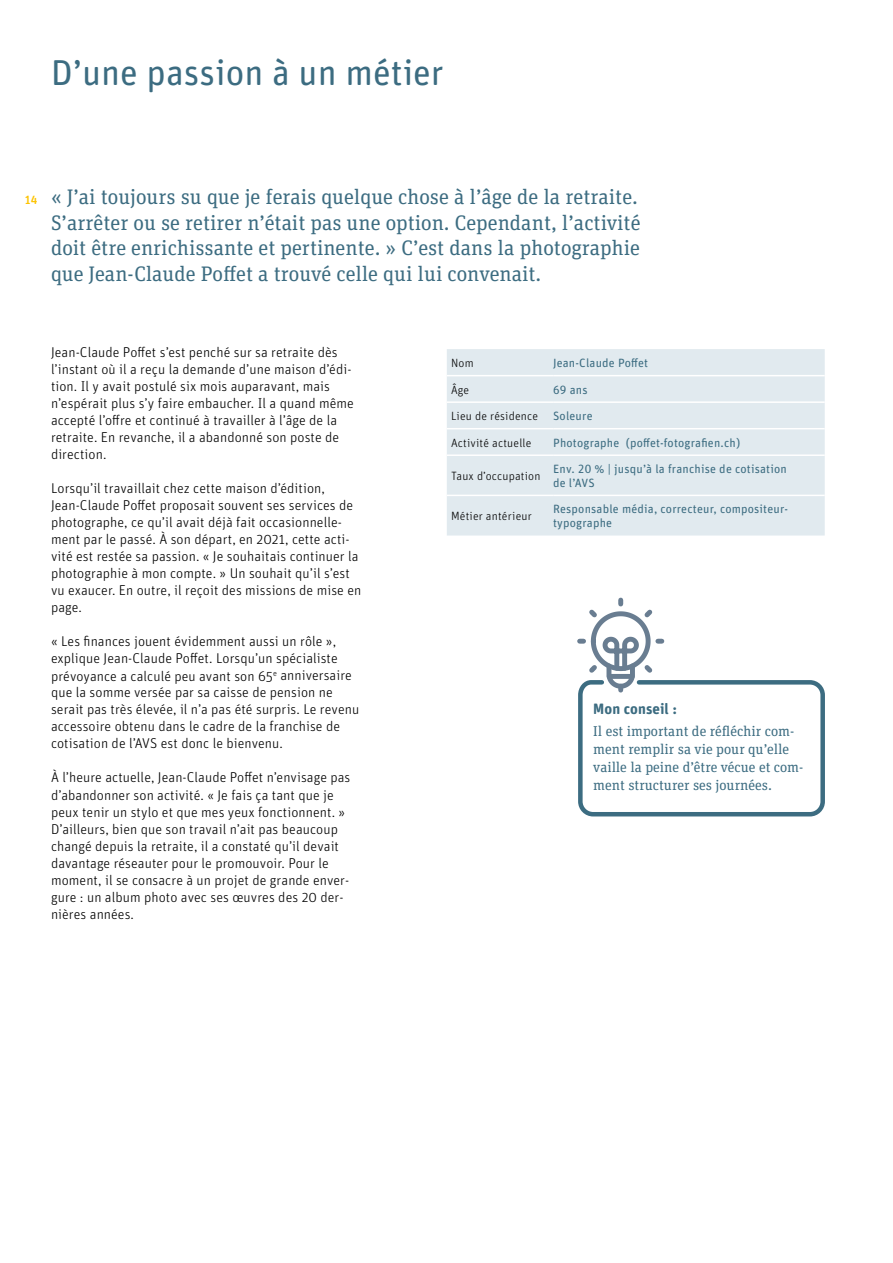
<style>
.page{position:relative;width:893px;height:1263px;background:#fff}
.page>*{position:absolute;margin:0;border:0;box-sizing:border-box;transform-origin:0 0}
.t1{font:36px "Unit Rounded Pro";color:#3c6c81}
.t2{font:21px/25.5px "Unit Slab Pro";color:#3c6c81}
.t3{font:700 15px "Unit Rounded Pro";letter-spacing:.005em;color:#3c6c81}
.t4{font:300 14.25px/17px "Unit Rounded Pro";letter-spacing:.005em;color:#000}
.t5{font:14.25px/18px "Unit Slab Pro";color:#3c6c81}
.t6{font:12px/13.6px "Unit Rounded Pro";letter-spacing:.015em;color:#3c6c81}
.t7{font:300 12px "Unit Rounded Pro";letter-spacing:.015em;color:#000}
.t8{font:500 12px "Unit Rounded Pro";color:#fdc300}
</style>
<div class="page">
<div style="left:447px;top:349px;width:378px;height:186px;background:#e1eaef"></div>
<hr style="left:447px;top:375px;width:106px;height:1px;background:#fff">
<hr style="left:553px;top:375px;width:272px;height:1px;background:#fff">
<hr style="left:447px;top:401px;width:106px;height:2px;background:#fff">
<hr style="left:553px;top:401px;width:272px;height:2px;background:#fff">
<hr style="left:447px;top:428px;width:106px;height:1px;background:#fff">
<hr style="left:553px;top:428px;width:272px;height:1px;background:#fff">
<hr style="left:447px;top:454px;width:106px;height:2px;background:#fff">
<hr style="left:553px;top:454px;width:272px;height:2px;background:#fff">
<hr style="left:447px;top:495px;width:106px;height:1px;background:#fff">
<hr style="left:553px;top:495px;width:272px;height:1px;background:#fff">
<svg style="left:577px;top:600px;width:248px;height:217px"></svg>
<h1 class="t1" style="left:51px;top:48px;width:394px">D’une passion à un métier</h1>
<p class="t8" style="left:24px;top:191px;width:14px">14</p>
<p class="t2" style="left:51px;top:183px;width:591px">« J’ai toujours su que je ferais quelque chose à l’âge de la retraite.<br>S’arrêter ou se retirer n’était pas une option. Cependant, l’activité doit être enrichissante et pertinente. » C’est dans la photographie que Jean-Claude Poffet a trouvé celle qui lui convenait.</p>
<p class="t4" style="left:51px;top:343px;width:304px">Jean-Claude Poffet s’est penché sur sa retraite dès l’instant où il a reçu la demande d’une maison d’édi&shy;tion. Il y avait postulé six mois auparavant, mais n’espérait plus s’y faire embaucher. Il a quand même accepté l’offre et continué à travailler à l’âge de la retraite. En revanche, il a abandonné son poste de direction.</p>
<p class="t4" style="left:51px;top:480px;width:312px">Lorsqu’il travaillait chez cette maison d’édition, Jean-Claude Poffet proposait souvent ses services de photographe, ce qu’il avait déjà fait occasionnelle&shy;ment par le passé. À son départ, en 2021, cette acti&shy;vité est restée sa passion. « Je souhaitais continuer la photographie à mon compte. » Un souhait qu’il s’est vu exaucer. En outre, il reçoit des missions de mise en page.</p>
<p class="t4" style="left:51px;top:633px;width:310px">« Les finances jouent évidemment aussi un rôle », explique Jean-Claude Poffet. Lorsqu’un spécialiste prévoyance a calculé peu avant son 65<sup>e</sup> anniversaire que la somme versée par sa caisse de pension ne serait pas très élevée, il n’a pas été surpris. Le revenu accessoire obtenu dans le cadre de la franchise de cotisation de l’AVS est donc le bienvenu.</p>
<p class="t4" style="left:51px;top:769px;width:301px">À l’heure actuelle, Jean-Claude Poffet n’envisage pas d’abandonner son activité. « Je fais ça tant que je peux tenir un stylo et que mes yeux fonctionnent. » D’ailleurs, bien que son travail n’ait pas beaucoup changé depuis la retraite, il a constaté qu’il devait davantage réseauter pour le promouvoir. Pour le moment, il se consacre à un projet de grande enver&shy;gure : un album photo avec ses œuvres des 20 der&shy;nières années.</p>
<p class="t7" style="left:451px;top:355px;width:24px">Nom</p>
<p class="t6" style="left:553px;top:356px;width:97px">Jean-Claude Poffet</p>
<p class="t7" style="left:451px;top:382px;width:20px">Âge</p>
<p class="t6" style="left:553px;top:382px;width:36px">69 ans</p>
<p class="t7" style="left:451px;top:408px;width:88px">Lieu de résidence</p>
<p class="t6" style="left:553px;top:409px;width:41px">Soleure</p>
<p class="t7" style="left:451px;top:435px;width:82px">Activité actuelle</p>
<p class="t6" style="left:553px;top:435px;width:189px">Photographe (poffet-fotografien.ch)</p>
<p class="t7" style="left:451px;top:468px;width:91px">Taux d’occupation</p>
<p class="t6" style="left:553px;top:462px;width:235px">Env. 20 % | jusqu’à la franchise de cotisation de l’AVS</p>
<p class="t7" style="left:451px;top:508px;width:82px">Métier antérieur</p>
<p class="t6" style="left:553px;top:502px;width:237px">Responsable média, correcteur, compositeur&shy;typographe</p>
<p class="t3" style="left:593px;top:698px;width:85px">Mon conseil :</p>
<p class="t5" style="left:593px;top:722px;width:212px">Il est important de réfléchir com&shy;ment remplir sa vie pour qu’elle vaille la peine d’être vécue et com&shy;ment structurer ses journées.</p>
</div>
